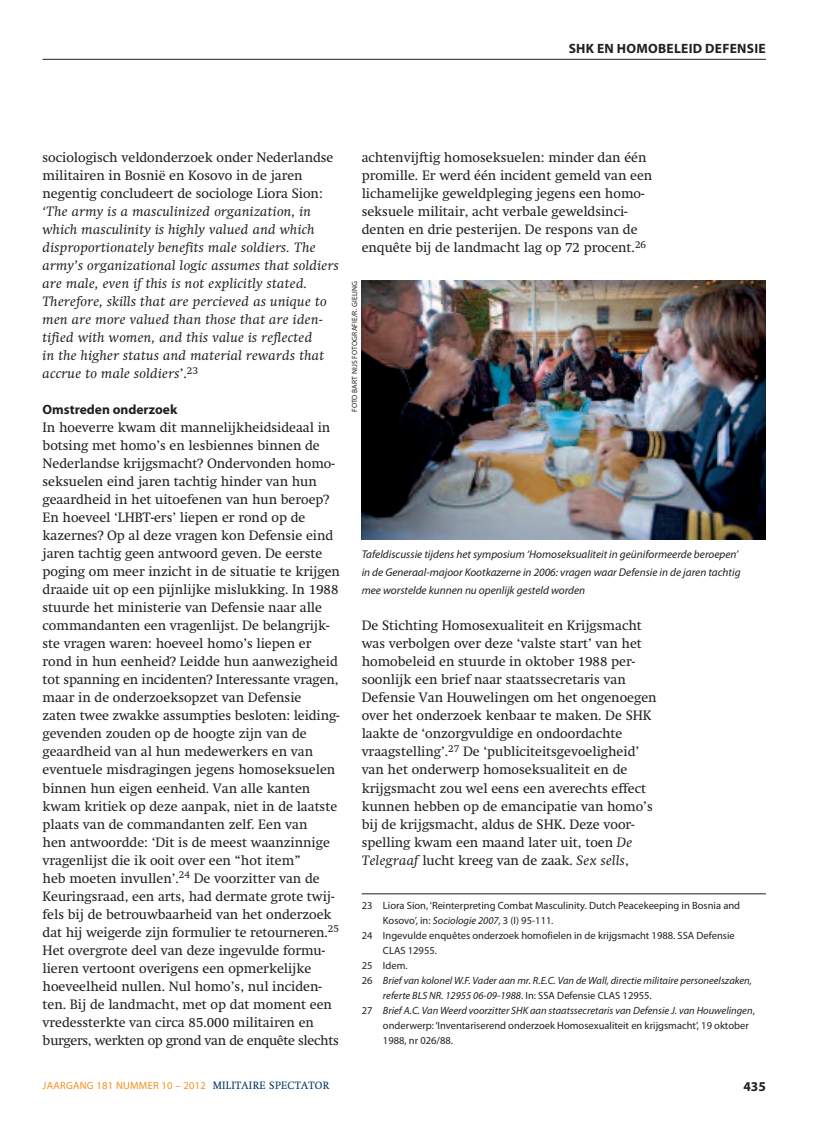
<style>
.page{position:relative;width:817px;height:1136px;background:#fff}
.page>*{position:absolute;margin:0;border:0;box-sizing:border-box;transform-origin:0 0}
.t1{font:13.5px/18px "Swift";color:#231f20}
.t2{font:italic 13.5px/18px "Swift";letter-spacing:.025em;color:#231f20;scale:1.05 1}
.t3{font:700 13.5px "Myriad Pro";letter-spacing:.02em;color:#231f20}
.t4{font:700 13.5px "Myriad Pro";color:#231f20}
.t5{font:italic 11.25px/18px "Myriad Pro";color:#231f20}
.t6{font:10.5px "Myriad Pro";color:#231f20}
.t7{font:italic 10.5px "Myriad Pro";color:#231f20}
.t8{font:10.5px "Myriad Pro";letter-spacing:.025em;color:#f68f1e}
.t9{font:7.5px "Myriad Pro";letter-spacing:.02em;color:#231f20}
.s1{font-style:normal}
.s2{font-style:italic}
.s3{font-family:"Swift";color:#003562}
</style>
<div class="page">
<hr style="left:43px;top:59px;width:722px;height:1px;background:#231f20">
<hr style="left:361px;top:893px;width:404px;height:1px;background:#231f20">
<img style="left:361px;top:281px;width:404px;height:258px">
<p class="t3" style="left:568px;top:41px;width:198px">SHK EN HOMOBELEID DEFENSIE</p>
<p class="t1" style="left:43px;top:148px;width:292px">sociologisch veldonderzoek onder Nederlandse militairen in Bosnië en Kosovo in de jaren negentig concludeert de sociologe Liora Sion:</p>
<p class="t2" style="left:43px;top:202px;width:283px">‘The army is a masculinized organization, in which masculinity is highly valued and which disproportionately benefits male soldiers. The army’s organizational logic assumes that soldiers are male, even if this is not explicitly stated.<br>Therefore, skills that are percieved as unique to men are more valued than those that are iden&shy;tified with women, and this value is reflected<br>in the higher status and material rewards that accrue to male soldiers<span class="s1">’.</span><sup>23</sup></p>
<p class="t4" style="left:43px;top:402px;width:136px">Omstreden onderzoek</p>
<p class="t1" style="left:43px;top:418px;width:299px">In hoeverre kwam dit mannelijkheidsideaal in botsing met homo’s en lesbiennes binnen de Nederlandse krijgsmacht? Ondervonden homo&shy;seksuelen eind jaren tachtig hinder van hun geaardheid in het uitoefenen van hun beroep?<br>En hoeveel ‘LHBT-ers’ liepen er rond op de kazernes? Op al deze vragen kon Defensie eind jaren tachtig geen antwoord geven. De eerste poging om meer inzicht in de situatie te krijgen draaide uit op een pijnlijke mislukking. In 1988 stuurde het ministerie van Defensie naar alle commandanten een vragenlijst. De belangrijk&shy;ste vragen waren: hoeveel homo’s liepen er rond in hun eenheid? Leidde hun aanwezigheid tot spanning en incidenten? Interessante vragen, maar in de onderzoeksopzet van Defensie<br>zaten twee zwakke assumpties besloten: leiding&shy;gevenden zouden op de hoogte zijn van de geaardheid van al hun medewerkers en van eventuele misdragingen jegens homoseksuelen binnen hun eigen eenheid. Van alle kanten kwam kritiek op deze aanpak, niet in de laatste plaats van de commandanten zelf. Een van<br>hen antwoordde: ‘Dit is de meest waanzinnige vragenlijst die ik ooit over een “hot item”<br>heb moeten invullen’.<sup>24</sup> De voorzitter van de Keuringsraad, een arts, had dermate grote twij&shy;fels bij de betrouwbaarheid van het onderzoek dat hij weigerde zijn formulier te retourneren.<sup>25<br></sup>Het overgrote deel van deze ingevulde formu&shy;lieren vertoont overigens een opmerkelijke hoeveelheid nullen. Nul homo’s, nul inciden&shy;ten. Bij de landmacht, met op dat moment een vredessterkte van circa 85.000 militairen en burgers, werkten op grond van de enquête slechts</p>
<p class="t1" style="left:361px;top:148px;width:292px">achtenvijftig homoseksuelen: minder dan één promille. Er werd één incident gemeld van een lichamelijke geweldpleging jegens een homo&shy;seksuele militair, acht verbale geweldsinci&shy;denten en drie pesterijen. De respons van de enquête bij de landmacht lag op 72 procent.<sup>26</sup></p>
<p class="t9" style="left:350px;top:412px;width:133px;rotate:-90deg">FOTO BART NIJS FOTOGRAFIE/R. GIELING</p>
<p class="t5" style="left:361px;top:545px;width:380px">Tafeldiscussie tijdens het symposium ‘Homoseksualiteit in geüniformeerde beroepen’ in de Generaal-majoor Kootkazerne in 2006: vragen waar Defensie in de jaren tachtig mee worstelde kunnen nu openlijk gesteld worden</p>
<p class="t1" style="left:361px;top:616px;width:296px">De Stichting Homosexualiteit en Krijgsmacht was verbolgen over deze ‘valste start’ van het homobeleid en stuurde in oktober 1988 per&shy;soonlijk een brief naar staatssecretaris van Defensie Van Houwelingen om het ongenoegen over het onderzoek kenbaar te maken. De SHK laakte de ‘onzorgvuldige en ondoordachte vraagstelling’.<sup>27</sup> De ‘publiciteitsgevoeligheid’ van het onderwerp homoseksualiteit en de krijgsmacht zou wel eens een averechts effect kunnen hebben op de emancipatie van homo’s bij de krijgsmacht, aldus de SHK. Deze voor&shy;spelling kwam een maand later uit, toen <span class="s2">De Telegraaf</span> lucht kreeg van de zaak. <span class="s2">Sex sells</span>,</p>
<p class="t6" style="left:361px;top:899px;width:380px">23 Liora Sion, ‘Reinterpreting Combat Masculinity. Dutch Peacekeeping in Bosnia and</p>
<p class="t6" style="left:383px;top:914px;width:172px">Kosovo’, in: <span class="s2">Sociologie 2007,</span> 3 (I) 95-111<span class="s2">.</span></p>
<p class="t6" style="left:361px;top:929px;width:374px">24 Ingevulde enquêtes onderzoek homofielen in de krijgsmacht 1988. SSA Defensie</p>
<p class="t6" style="left:383px;top:944px;width:55px">CLAS 12955.</p>
<p class="t6" style="left:361px;top:959px;width:47px">25 Idem.</p>
<p class="t7" style="left:361px;top:974px;width:392px"><span class="s1">26</span> Brief van kolonel W.F. Vader aan mr. R.E.C. Van de Wall, directie militaire personeelszaken,</p>
<p class="t7" style="left:383px;top:989px;width:270px">referte BLS NR. 12955 06-09-1988<span class="s1">. In: SSA Defensie CLAS 12955.</span></p>
<p class="t7" style="left:361px;top:1004px;width:394px"><span class="s1">27</span> Brief A.C. Van Weerd voorzitter SHK aan staatssecretaris van Defensie J. van Houwelingen<span class="s1">,</span></p>
<p class="t6" style="left:383px;top:1019px;width:367px">onderwerp: ‘Inventariserend onderzoek Homosexualiteit en krijgsmacht’, 19 oktober</p>
<p class="t6" style="left:383px;top:1034px;width:72px">1988, nr 026/88.</p>
<p class="t8" style="left:43px;top:1079px;width:288px">JAARGANG 181 NUMMER 10 – 2012 <span class="s3">MILITAIRE SPECTATOR</span></p>
<p class="t3" style="left:743px;top:1078px;width:24px">435</p>
</div>
